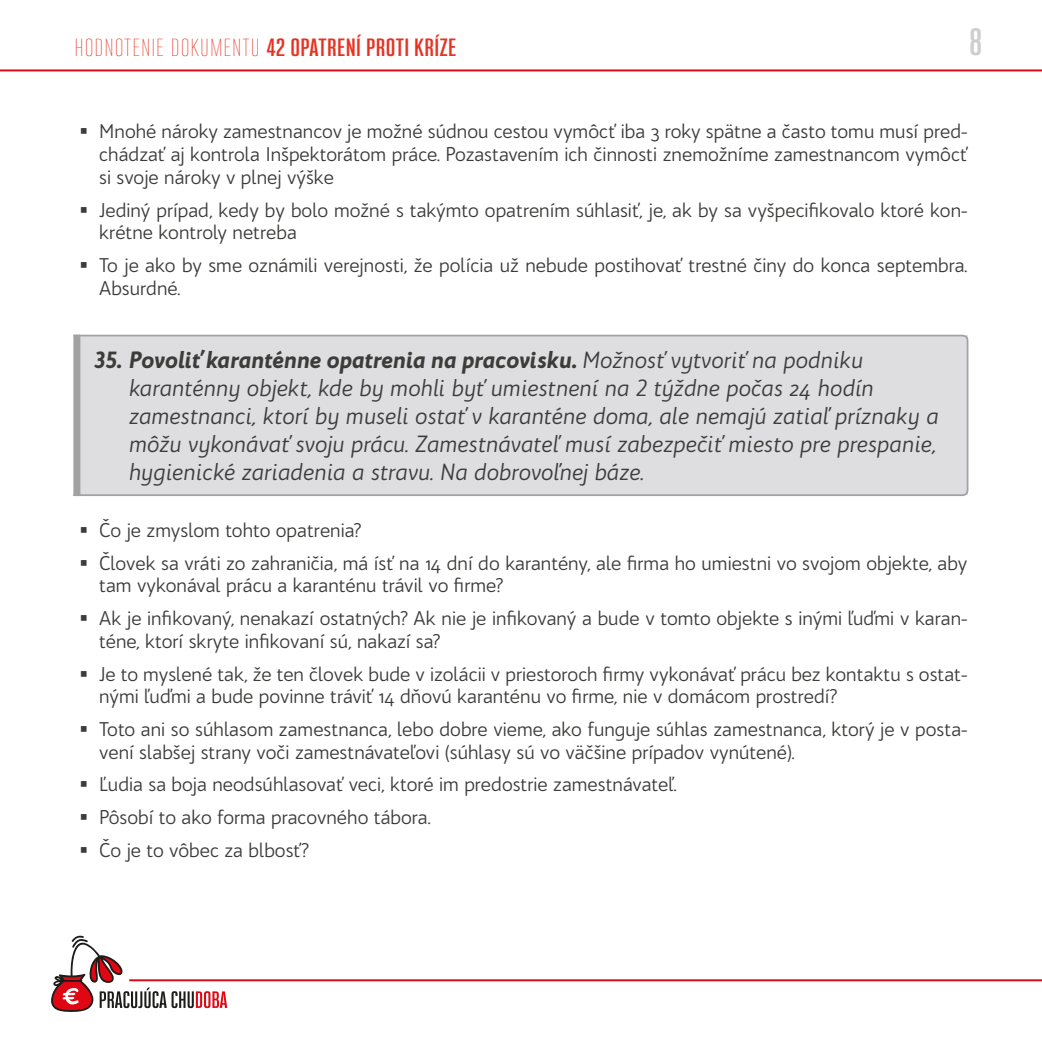
<style>
.page{position:relative;width:1042px;height:1042px;background:#fff}
.page>*{position:absolute;margin:0;border:0;box-sizing:border-box;transform-origin:0 0}
.t1{font:700 33.25px "Bw Stretch";color:#cfcdcf}
.t2{font:italic 22.75px/28px "Bw Quinta Pro";color:#3c3c3b}
.t3{font:700 21.88px "Bw Stretch";letter-spacing:.02em;color:#e53323;scale:1.1 1}
.t4{font:19.25px/32.7px "Bw Quinta Pro";color:#3c3c3b}
.s1{font-weight:100}
.s2{font-weight:900}
</style>
<div class="page">
<hr style="left:129px;top:979px;width:913px;height:2px;background:#e10613">
<hr style="left:0;top:69px;width:1042px;height:2px;background:#e10613">
<svg style="left:51px;top:935px;width:176px;height:77px"></svg>
<div style="left:73px;top:334px;width:896px;height:162px;background:#dedddf"></div>
<p class="t3" style="left:75px;top:33px;width:348px"><span class="s1">HODNOTENIE DOKUMENTU</span> 42 OPATRENÍ PROTI KRÍZE</p>
<h1 class="t1" style="left:969px;top:20px;width:15px">8</h1>
<p class="t4" style="left:99px;top:120px;width:870px;line-height:22.8px;text-align:justify">Mnohé nároky zamestnancov je možné súdnou cestou vymôcť iba 3 roky spätne a často tomu musí pred&shy;chádzať aj kontrola Inšpektorátom práce. Pozastavením ich činnosti znemožníme zamestnancom vymôcť si svoje nároky v plnej výške</p>
<p class="t4" style="left:99px;top:198px;width:870px;line-height:22.8px">Jediný prípad, kedy by bolo možné s takýmto opatrením súhlasiť, je, ak by sa vyšpecifikovalo ktoré kon&shy;krétne kontroly netreba</p>
<p class="t4" style="left:99px;top:254px;width:869px;line-height:22.8px">To je ako by sme oznámili verejnosti, že polícia už nebude postihovať trestné činy do konca septembra.<br>Absurdné.</p>
<p class="t2" style="left:129px;top:345px;width:811px;text-indent:-35px"><span class="s2">35. Povoliť karanténne opatrenia na pracovisku.</span> Možnosť vytvoriť na podniku karanténny objekt, kde by mohli byť umiestnení na 2 týždne počas 24 hodín zamestnanci, ktorí by museli ostať v karanténe doma, ale nemajú zatiaľ príznaky a môžu vykonávať svoju prácu. Zamestnávateľ musí zabezpečiť miesto pre prespanie, hygienické zariadenia a stravu. Na dobrovoľnej báze.</p>
<p class="t4" style="left:99px;top:514px;width:870px">Čo je zmyslom tohto opatrenia?<br>Človek sa vráti zo zahraničia, má ísť na 14 dní do karantény, ale firma ho umiestni vo svojom objekte, aby</p>
<p class="t4" style="left:99px;top:569px;width:870px">tam vykonával prácu a karanténu trávil vo firme?<br>Ak je infikovaný, nenakazí ostatných? Ak nie je infikovaný a bude v tomto objekte s inými ľuďmi v karan-</p>
<p class="t4" style="left:99px;top:624px;width:870px">téne, ktorí skryte infikovaní sú, nakazí sa?<br>Je to myslené tak, že ten človek bude v izolácii v priestoroch firmy vykonávať prácu bez kontaktu s ostat-</p>
<p class="t4" style="left:99px;top:680px;width:870px">nými ľuďmi a bude povinne tráviť 14 dňovú karanténu vo firme, nie v domácom prostredí?<br>Toto ani so súhlasom zamestnanca, lebo dobre vieme, ako funguje súhlas zamestnanca, ktorý je v posta-</p>
<p class="t4" style="left:99px;top:735px;width:697px">vení slabšej strany voči zamestnávateľovi (súhlasy sú vo väčšine prípadov vynútené).<br>Ľudia sa boja neodsúhlasovať veci, ktoré im predostrie zamestnávateľ.<br>Pôsobí to ako forma pracovného tábora.<br>Čo je to vôbec za blbosť?</p>
</div>
